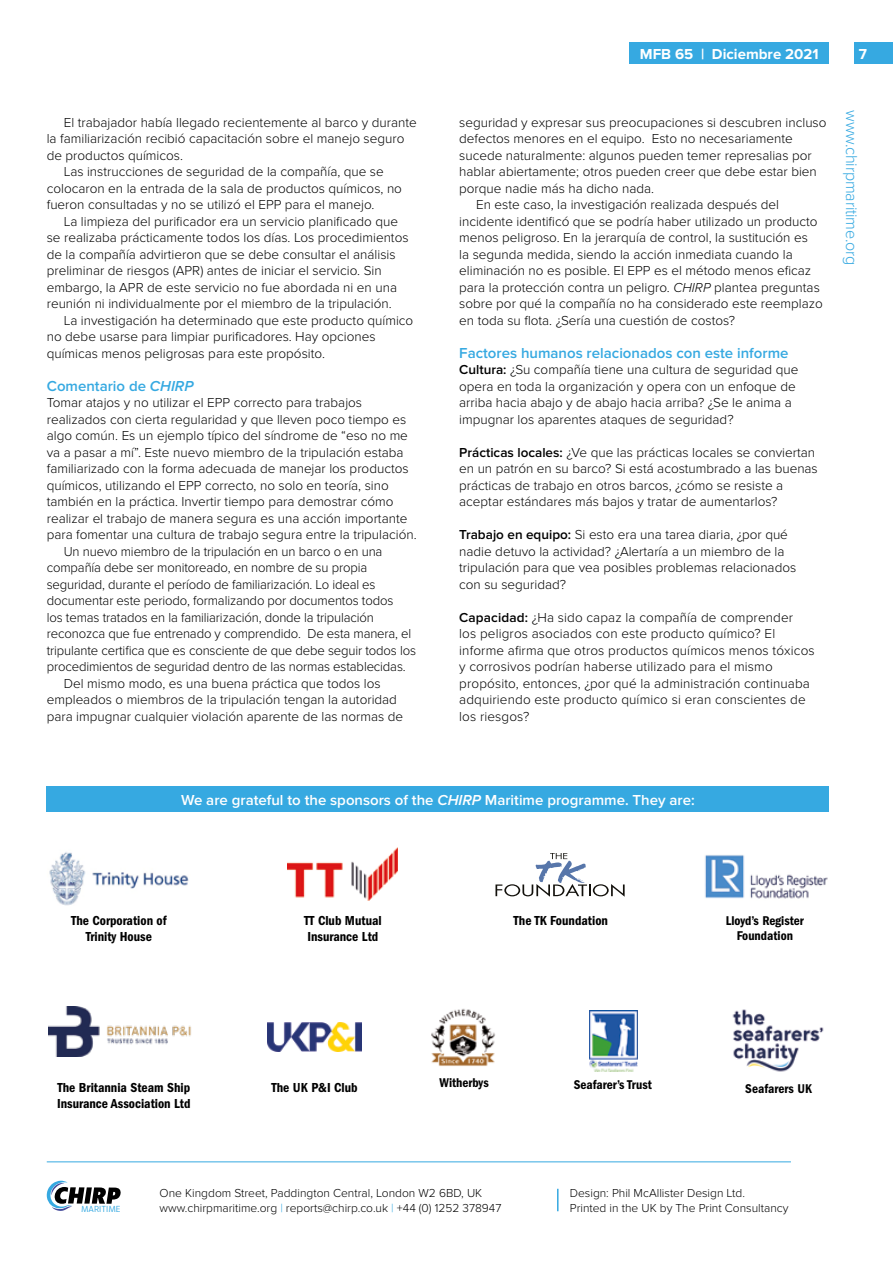
<style>
.page{position:relative;width:893px;height:1263px;background:#fff}
.page>*{position:absolute;margin:0;border:0;box-sizing:border-box;transform-origin:0 0}
.t1{font:300 16.5px "Proxima Nova";letter-spacing:-.01em;color:#36a9e1}
.t2{font:600 15px "Proxima Nova";color:#fff}
.t3{font:600 15px "Proxima Nova";color:#36a9e1}
.t4{font:700 15px "Proxima Nova";color:#fff}
.t5{font:300 13.5px/16.5px "Proxima Nova";color:#000}
.t6{font:13.5px/16.2px "ITC Franklin Gothic Std Dm Cd";color:#000}
.t7{font:13.2px/15.8px "ITC Franklin Gothic Std Dm Cd";color:#000;text-align:center}
.t8{font:300 12px/15px "Proxima Nova";color:#000}
.t9{font:9px "Ruck Sack";color:#36a9e1}
.s1{font-style:italic}
.s2{font-weight:600}
.s3{color:#36a9e1}
</style>
<div class="page">
<div style="left:629px;top:42px;width:200px;height:22px;background:#36a9e1"></div>
<div style="left:855px;top:43px;width:38px;height:21px;background:#36a9e1"></div>
<div style="left:47px;top:787px;width:782px;height:25px;background:#36a9e1"></div>
<svg style="left:47px;top:1181px;width:74px;height:30px"></svg>
<svg style="left:557px;top:1189px;width:1px;height:22px"></svg>
<hr style="left:47px;top:1161px;width:744px;height:1px;background:#36a9e1">
<img style="left:49px;top:852px;width:140px;height:54px">
<img style="left:705px;top:855px;width:123px;height:44px">
<img style="left:288px;top:847px;width:110px;height:53px">
<svg style="left:495px;top:853px;width:130px;height:44px"></svg>
<img style="left:48px;top:1007px;width:143px;height:49px">
<img style="left:268px;top:1023px;width:94px;height:29px">
<img style="left:431px;top:1008px;width:64px;height:58px">
<img style="left:589px;top:1010px;width:49px;height:61px">
<img style="left:732px;top:1009px;width:92px;height:63px">
<p class="t5" style="left:64px;top:114px;width:354px">El trabajador había llegado recientemente al barco y durante</p>
<p class="t5" style="left:47px;top:131px;width:359px">la familiarización recibió capacitación sobre el manejo seguro</p>
<p class="t5" style="left:47px;top:147px;width:138px">de productos químicos.</p>
<p class="t5" style="left:64px;top:164px;width:322px">Las instrucciones de seguridad de la compañía, que se</p>
<p class="t5" style="left:47px;top:180px;width:357px">colocaron en la entrada de la sala de productos químicos, no</p>
<p class="t5" style="left:47px;top:197px;width:329px">fueron consultadas y no se utilizó el EPP para el manejo.</p>
<p class="t5" style="left:64px;top:213px;width:336px">La limpieza del purificador era un servicio planificado que</p>
<p class="t5" style="left:47px;top:230px;width:363px">se realizaba prácticamente todos los días. Los procedimientos</p>
<p class="t5" style="left:47px;top:246px;width:350px">de la compañía advirtieron que se debe consultar el análisis</p>
<p class="t5" style="left:47px;top:263px;width:336px">preliminar de riesgos (APR) antes de iniciar el servicio. Sin</p>
<p class="t5" style="left:47px;top:279px;width:352px">embargo, la APR de este servicio no fue abordada ni en una</p>
<p class="t5" style="left:47px;top:296px;width:346px">reunión ni individualmente por el miembro de la tripulación.</p>
<p class="t5" style="left:64px;top:312px;width:351px">La investigación ha determinado que este producto químico</p>
<p class="t5" style="left:47px;top:329px;width:330px">no debe usarse para limpiar purificadores. Hay opciones</p>
<p class="t5" style="left:47px;top:345px;width:280px">químicas menos peligrosas para este propósito.</p>
<p class="t3" style="left:47px;top:377px;width:148px">Comentario de <span class="s1">CHIRP</span></p>
<p class="t5" style="left:47px;top:395px;width:317px">Tomar atajos y no utilizar el EPP correcto para trabajos</p>
<p class="t5" style="left:47px;top:411px;width:361px">realizados con cierta regularidad y que lleven poco tiempo es</p>
<p class="t5" style="left:47px;top:428px;width:363px">algo común. Es un ejemplo típico del síndrome de “eso no me</p>
<p class="t5" style="left:47px;top:444px;width:358px">va a pasar a mí”. Este nuevo miembro de la tripulación estaba</p>
<p class="t5" style="left:47px;top:461px;width:363px">familiarizado con la forma adecuada de manejar los productos</p>
<p class="t5" style="left:47px;top:477px;width:344px">químicos, utilizando el EPP correcto, no solo en teoría, sino</p>
<p class="t5" style="left:47px;top:494px;width:348px">también en la práctica. Invertir tiempo para demostrar cómo</p>
<p class="t5" style="left:47px;top:510px;width:362px">realizar el trabajo de manera segura es una acción importante</p>
<p class="t5" style="left:47px;top:527px;width:371px">para fomentar una cultura de trabajo segura entre la tripulación.</p>
<p class="t5" style="left:64px;top:543px;width:320px">Un nuevo miembro de la tripulación en un barco o en una</p>
<p class="t5" style="left:47px;top:560px;width:322px">compañía debe ser monitoreado, en nombre de su propia</p>
<p class="t5" style="left:47px;top:576px;width:330px">seguridad, durante el período de familiarización. Lo ideal es</p>
<p class="t5" style="left:47px;top:593px;width:348px">documentar este periodo, formalizando por documentos todos</p>
<p class="t5" style="left:47px;top:609px;width:329px">los temas tratados en la familiarización, donde la tripulación</p>
<p class="t5" style="left:47px;top:626px;width:366px">reconozca que fue entrenado y comprendido. De esta manera, el</p>
<p class="t5" style="left:47px;top:642px;width:371px">tripulante certifica que es consciente de que debe seguir todos los</p>
<p class="t5" style="left:47px;top:659px;width:360px">procedimientos de seguridad dentro de las normas establecidas.</p>
<p class="t5" style="left:64px;top:675px;width:318px">Del mismo modo, es una buena práctica que todos los</p>
<p class="t5" style="left:47px;top:692px;width:352px">empleados o miembros de la tripulación tengan la autoridad</p>
<p class="t5" style="left:47px;top:708px;width:358px">para impugnar cualquier violación aparente de las normas de</p>
<p class="t4" style="left:640px;top:45px;width:180px">MFB 65 | Diciembre 2021</p>
<p class="t4" style="left:859px;top:45px;width:10px">7</p>
<p class="t5" style="left:459px;top:114px;width:369px">seguridad y expresar sus preocupaciones si descubren incluso</p>
<p class="t5" style="left:459px;top:131px;width:335px">defectos menores en el equipo. Esto no necesariamente</p>
<p class="t5" style="left:459px;top:147px;width:354px">sucede naturalmente: algunos pueden temer represalias por</p>
<p class="t5" style="left:459px;top:164px;width:359px">hablar abiertamente; otros pueden creer que debe estar bien</p>
<p class="t5" style="left:459px;top:180px;width:196px">porque nadie más ha dicho nada.</p>
<p class="t5" style="left:476px;top:197px;width:304px">En este caso, la investigación realizada después del</p>
<p class="t5" style="left:459px;top:213px;width:360px">incidente identificó que se podría haber utilizado un producto</p>
<p class="t5" style="left:459px;top:230px;width:350px">menos peligroso. En la jerarquía de control, la sustitución es</p>
<p class="t5" style="left:459px;top:246px;width:335px">la segunda medida, siendo la acción inmediata cuando la</p>
<p class="t5" style="left:459px;top:263px;width:353px">eliminación no es posible. El EPP es el método menos eficaz</p>
<p class="t5" style="left:459px;top:279px;width:362px">para la protección contra un peligro. <span class="s1">CHIRP</span> plantea preguntas</p>
<p class="t5" style="left:459px;top:296px;width:365px">sobre por qué la compañía no ha considerado este reemplazo</p>
<p class="t5" style="left:459px;top:312px;width:277px">en toda su flota. ¿Sería una cuestión de costos?</p>
<p class="t3" style="left:459px;top:344px;width:331px">Factores humanos relacionados con este informe</p>
<p class="t5" style="left:459px;top:362px;width:341px"><span class="s2">Cultura:</span> ¿Su compañía tiene una cultura de seguridad que opera en toda la organización y opera con un enfoque de arriba hacia abajo y de abajo hacia arriba? ¿Se le anima a impugnar los aparentes ataques de seguridad?</p>
<p class="t5" style="left:459px;top:444px;width:360px"><span class="s2">Prácticas locales:</span> ¿Ve que las prácticas locales se conviertan en un patrón en su barco? Si está acostumbrado a las buenas prácticas de trabajo en otros barcos, ¿cómo se resiste a aceptar estándares más bajos y tratar de aumentarlos?</p>
<p class="t5" style="left:459px;top:527px;width:339px"><span class="s2">Trabajo en equipo:</span> Si esto era una tarea diaria, ¿por qué nadie detuvo la actividad? ¿Alertaría a un miembro de la tripulación para que vea posibles problemas relacionados con su seguridad?</p>
<p class="t5" style="left:459px;top:609px;width:357px"><span class="s2">Capacidad:</span> ¿Ha sido capaz la compañía de comprender<br>los peligros asociados con este producto químico? El informe afirma que otros productos químicos menos tóxicos y corrosivos podrían haberse utilizado para el mismo propósito, entonces, ¿por qué la administración continuaba adquiriendo este producto químico si eran conscientes de los riesgos?</p>
<p class="t1" style="left:861px;top:110px;width:157px;rotate:90deg">www.chirpmaritime.org</p>
<p class="t2" style="left:181px;top:792px;width:515px">We are grateful to the sponsors of the <span class="s1">CHIRP</span> Maritime programme. They are:</p>
<p class="t6" style="left:71px;top:912px;width:97px;text-align:center">The Corporation of<br>Trinity House</p>
<p class="t7" style="left:726px;top:912px;width:80px">Lloyd’s Register<br>Foundation</p>
<p class="t6" style="left:304px;top:912px;width:79px">TT Club Mutual<br>Insurance Ltd</p>
<p class="t6" style="left:514px;top:912px;width:96px">The TK Foundation</p>
<p class="t6" style="left:57px;top:1079px;width:135px">The Britannia Steam Ship<br>Insurance Association Ltd</p>
<p class="t6" style="left:272px;top:1079px;width:88px">The UK P&amp;I Club</p>
<p class="t7" style="left:439px;top:1075px;width:51px">Witherbys</p>
<p class="t7" style="left:574px;top:1077px;width:80px">Seafarer’s Trust</p>
<p class="t7" style="left:745px;top:1080px;width:68px">Seafarers UK</p>
<p class="t8" style="left:160px;top:1185px;width:324px">One Kingdom Street, Paddington Central, London W2 6BD, UK</p>
<p class="t9" style="left:81px;top:1203px;width:41px">MARITIME</p>
<p class="t8" style="left:160px;top:1200px;width:343px">www.chirpmaritime.org <span class="s3">|</span> reports@chirp.co.uk <span class="s3">|</span> +44 (0) 1252 378947</p>
<p class="t8" style="left:570px;top:1185px;width:220px">Design: Phil McAllister Design Ltd.<br>Printed in the UK by The Print Consultancy</p>
</div>
